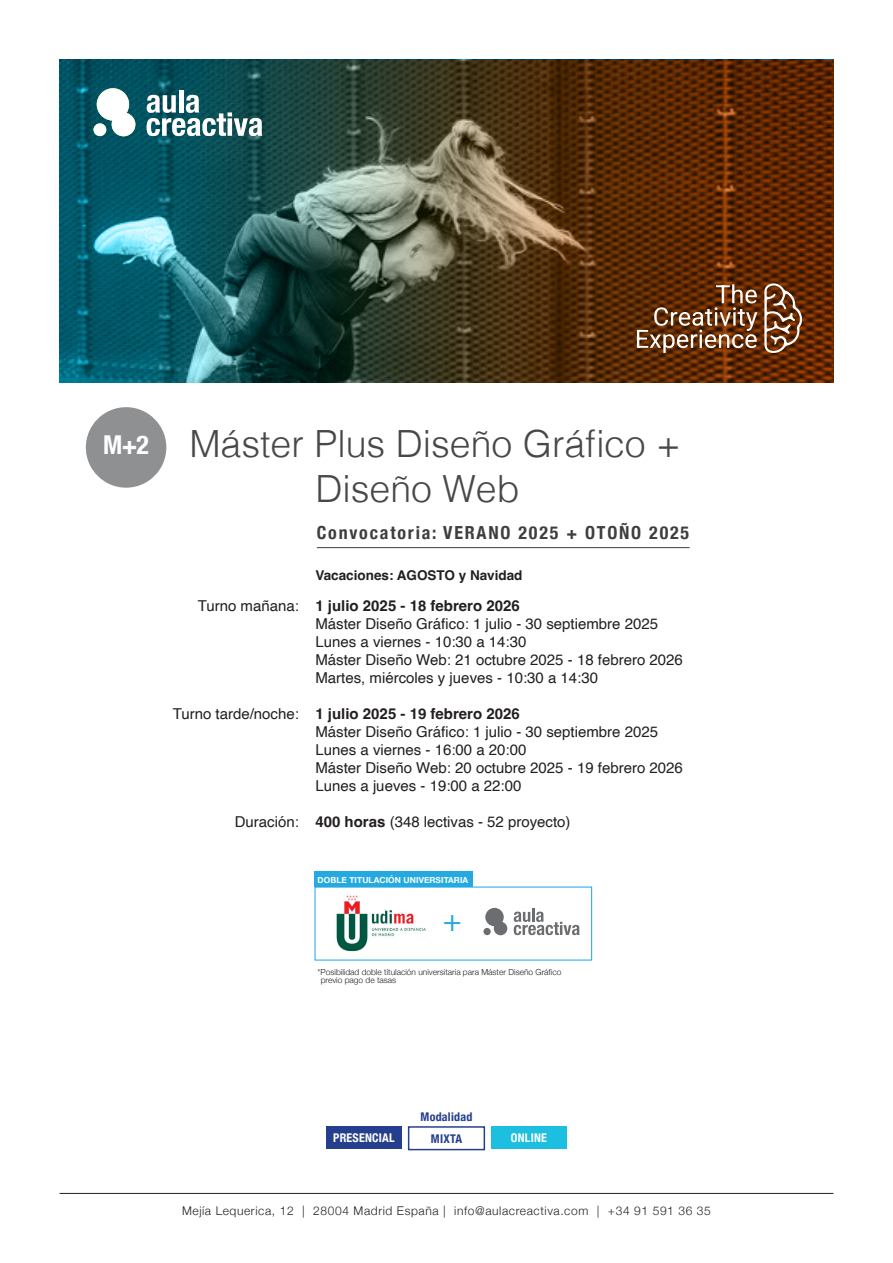
<style>
.page{position:relative;width:893px;height:1263px;background:#fff}
.page>*{position:absolute;margin:0;border:0;box-sizing:border-box;transform-origin:0 0}
.t1{font:300 37.5px "Helvetica";color:#464849}
.que_aprenderas{font:31.8px "Helvetica Neue";color:#24aae1}
.subtítulo{font:700 condensed 25.95px "Helvetica Neue";color:#fff}
.t2{font:700 condensed 18px "Helvetica Neue";letter-spacing:.1em;color:#3e3e3f}
.texto{font:15px/18px "Helvetica";color:#231f20}
.texto-2{font:700 13.5px "Helvetica";color:#231f20}
.t3{font:300 12px "Helvetica Neue";letter-spacing:.05em;color:#231f20}
.t4{font:700 condensed 12px "Helvetica Neue";letter-spacing:.02em;color:#fff}
.t5{font:700 condensed 12px "Helvetica Neue";letter-spacing:.02em;color:#253f8e}
.que_aprenderas-2{font:300 8.4px/8.9px "Helvetica Neue";color:#231f20}
.que_aprenderas-3{font:700 8.4px "Helvetica Neue";letter-spacing:.01em;color:#fff}
.s1{font-weight:700}
</style>
<div class="page">
<div style="left:326px;top:1126px;width:76px;height:23px;background:#253f8e"></div>
<div style="left:408px;top:1126px;width:77px;height:24px;border:2px solid #253f8e"></div>
<div style="left:491px;top:1126px;width:76px;height:23px;background:#1cbfdf"></div>
<hr style="left:60px;top:1193px;width:773px;height:1px;background:#231f20">
<hr style="left:317px;top:547px;width:373px;height:1px;background:#3e3e3f">
<div style="left:86px;top:407px;width:80px;height:81px;background:#8e9092;border-radius:50%"></div>
<img style="left:60px;top:60px;width:773px;height:323px">
<hr style="left:179px;top:90px;width:4px;height:23px;background:#fff">
<svg style="left:147px;top:95px;width:115px;height:41px"></svg>
<svg style="left:97px;top:88px;width:38px;height:48px"></svg>
<div style="left:94px;top:123px;width:12px;height:13px;background:#fff;border-radius:50%"></div>
<svg style="left:637px;top:284px;width:120px;height:69px"></svg>
<svg style="left:764px;top:283px;width:38px;height:70px"></svg>
<svg style="left:514px;top:909px;width:66px;height:26px"></svg>
<svg style="left:485px;top:908px;width:22px;height:27px"></svg>
<div style="left:483px;top:928px;width:8px;height:7px;background:#6c6d70;border-radius:50%"></div>
<img style="left:336px;top:895px;width:90px;height:57px">
<div style="left:314px;top:871px;width:159px;height:16px;background:#24aae1"></div>
<p class="subtítulo" style="left:103px;top:423px;width:47px">M+2</p>
<p class="t1" style="left:189px;top:411px;width:493px">Máster Plus Diseño Gráfico +</p>
<p class="t1" style="left:315px;top:456px;width:206px">Diseño Web</p>
<p class="t2" style="left:317px;top:517px;width:374px">Convocatoria: VERANO 2025 + OTOÑO 2025</p>
<p class="texto-2" style="left:315px;top:567px;width:209px">Vacaciones: AGOSTO y Navidad</p>
<p class="texto" style="left:315px;top:597px;width:369px;text-indent:-118px">Turno mañana: <span class="s1">1 julio 2025 - 18 febrero 2026<br></span>Máster Diseño Gráfico: 1 julio - 30 septiembre 2025<br>Lunes a viernes - 10:30 a 14:30<br>Máster Diseño Web: 21 octubre 2025 - 18 febrero 2026<br>Martes, miércoles y jueves - 10:30 a 14:30</p>
<p class="texto" style="left:315px;top:705px;width:369px;text-indent:-143px">Turno tarde/noche: <span class="s1">1 julio 2025 - 19 febrero 2026<br></span>Máster Diseño Gráfico: 1 julio - 30 septiembre 2025<br>Lunes a viernes - 16:00 a 20:00<br>Máster Diseño Web: 20 octubre 2025 - 19 febrero 2026<br>Lunes a jueves - 19:00 a 22:00</p>
<p class="texto" style="left:235px;top:813px;width:337px">Duración: <span class="s1">400 horas</span> (348 lectivas - 52 proyecto)</p>
<p class="que_aprenderas-3" style="left:318px;top:873px;width:152px">DOBLE TITULACIÓN UNIVERSITARIA</p>
<p class="que_aprenderas" style="left:443px;top:897px;width:21px">+</p>
<p class="que_aprenderas-2" style="left:321px;top:966px;width:242px;text-indent:-3px">*Posibilidad doble titulación universitaria para Máster Diseño Gráfico previo pago de tasas</p>
<p class="t5" style="left:421px;top:1107px;width:53px">Modalidad</p>
<p class="t4" style="left:333px;top:1127px;width:63px">PRESENCIAL</p>
<p class="t5" style="left:431px;top:1128px;width:33px">MIXTA</p>
<p class="t4" style="left:511px;top:1127px;width:38px">ONLINE</p>
<p class="t3" style="left:182px;top:1201px;width:530px">Mejía Lequerica, 12 | 28004 Madrid España | info@aulacreactiva.com | +34 91 591 36 35</p>
</div>
